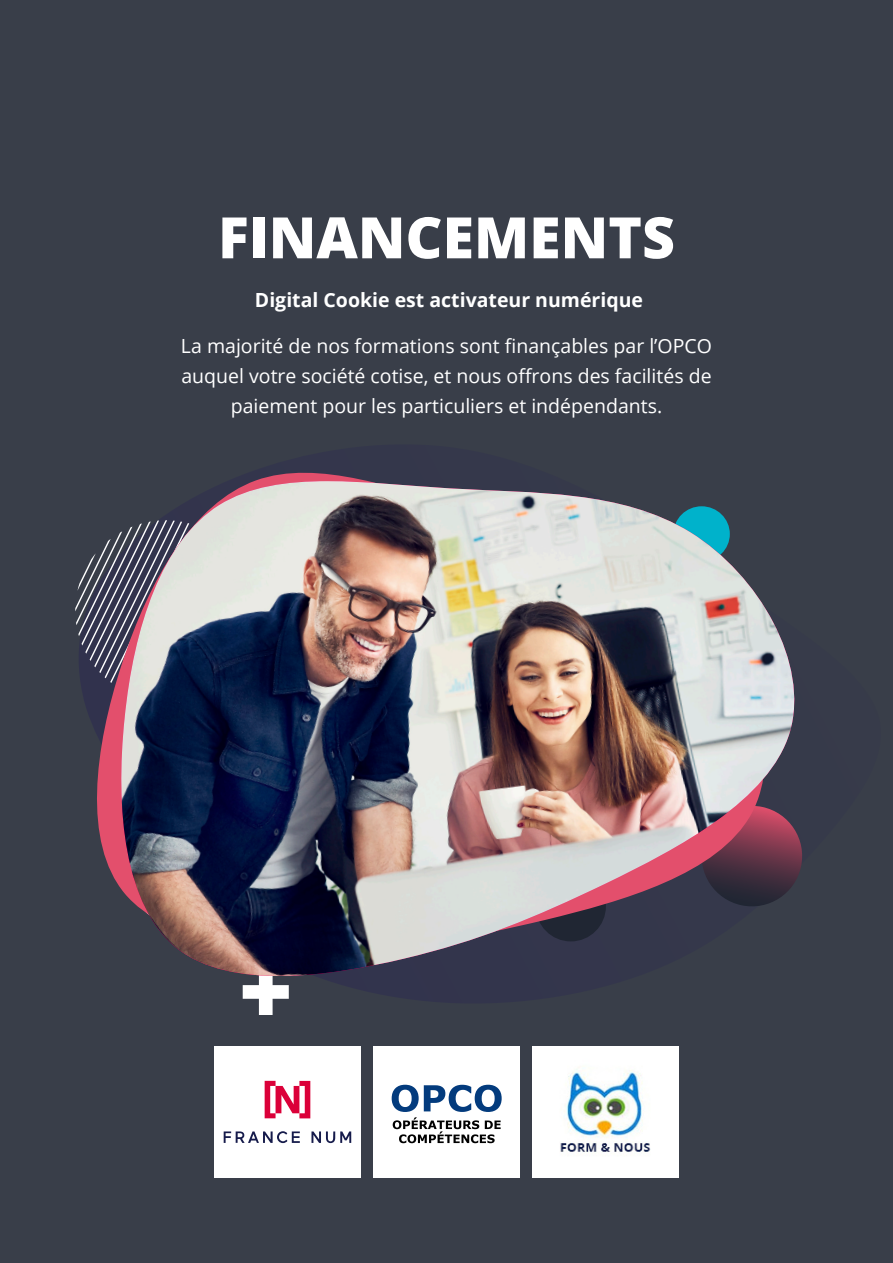
<style>
.page{position:relative;width:893px;height:1263px;background:#393e49}
.page>*{position:absolute;margin:0;border:0;box-sizing:border-box;transform-origin:0 0}
.Headline{font:800 57.15px "Open Sans";color:#fff}
.Headliners{font:19.5px/30px "Open Sans";color:#fff;text-align:center}
.Headliners-2{font:700 19.5px "Open Sans";color:#fff}
</style>
<div class="page">
<svg style="left:75px;top:576px;width:8px;height:116px"></svg>
<svg style="left:243px;top:990px;width:46px;height:25px"></svg>
<div style="left:373px;top:1046px;width:147px;height:132px;background:#fff"></div>
<svg style="left:392px;top:1085px;width:110px;height:58px"></svg>
<div style="left:214px;top:1046px;width:147px;height:132px;background:#fff"></div>
<svg style="left:265px;top:1081px;width:45px;height:37px"></svg>
<svg style="left:224px;top:1131px;width:76px;height:12px"></svg>
<svg style="left:311px;top:1131px;width:40px;height:12px"></svg>
<svg style="left:83px;top:539px;width:32px;height:341px"></svg>
<img style="left:115px;top:481px;width:687px;height:509px">
<div style="left:532px;top:1046px;width:147px;height:132px;background:#fff"></div>
<img style="left:560px;top:1070px;width:91px;height:83px">
<p class="Headline" style="left:218px;top:194px;width:458px">FINANCEMENTS</p>
<p class="Headliners-2" style="left:255px;top:286px;width:390px">Digital Cookie est activateur numérique</p>
<p class="Headliners" style="left:181px;top:330px;width:533px">La majorité de nos formations sont finançables par l’OPCO auquel votre société cotise, et nous offrons des facilités de paiement pour les particuliers et indépendants.</p>
</div>
